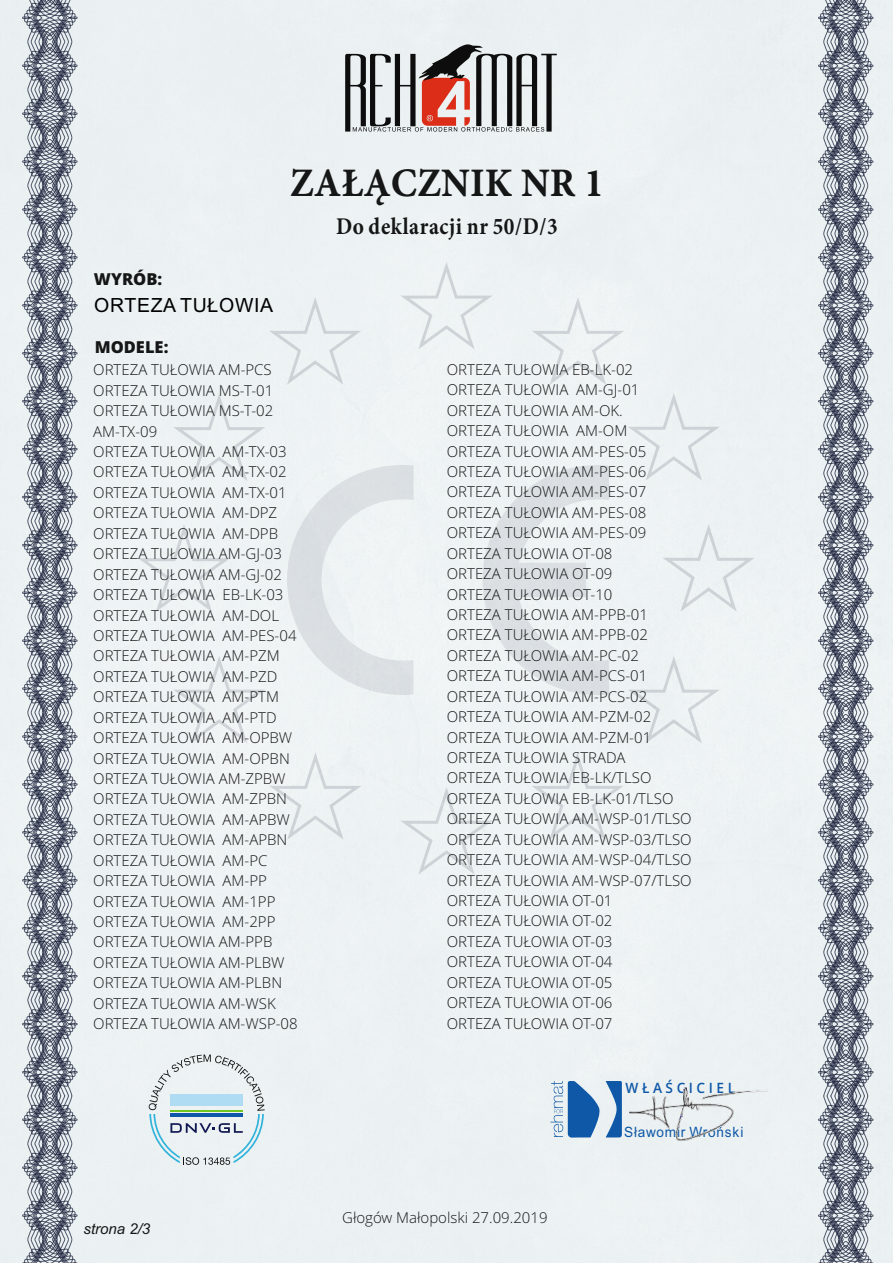
<style>
.page{position:relative;width:893px;height:1263px;background:#ecf1f2}
.page>*{position:absolute;margin:0;border:0;box-sizing:border-box;transform-origin:0 0}
.t1{font:40.5px "Minion Pro Bold Capt";color:#151616;scale:.95 1}
.t2{font:700 24px "Minion Pro";letter-spacing:.03em;color:#151616;scale:.89 1}
.t3{font:19.5px "Arial";letter-spacing:.035em;color:#000}
.t4{font:800 16.5px "Open Sans";color:#151616}
.t5{font:300 15px/20.4px "Open Sans";color:#151616}
.t6{font:italic 15px "Arial";color:#151616}
.t7{font:14.25px "Arial";letter-spacing:.055em;color:#0e58a7;scale:.96 1}
.t8{font:600 14.25px "Open Sans";color:#0e58a7;scale:.96 1}
</style>
<div class="page">
<svg style="left:138px;top:262px;width:616px;height:613px"></svg>
<svg style="left:345px;top:44px;width:212px;height:88px"></svg>
<svg style="left:148px;top:1054px;width:117px;height:111px"></svg>
<svg style="left:550px;top:1081px;width:72px;height:56px"></svg>
<svg style="left:22px;top:0;width:55px;height:1263px"></svg>
<svg style="left:818px;top:0;width:55px;height:1263px"></svg>
<img style="left:629px;top:1087px;width:138px;height:54px">
<h1 class="t1" style="left:290px;top:167px;width:332px">ZAŁĄCZNIK NR 1</h1>
<p class="t4" style="left:94px;top:273px;width:70px">WYRÓB:</p>
<h3 class="t3" style="left:94px;top:298px;width:181px">ORTEZA TUŁOWIA</h3>
<p class="t4" style="left:95px;top:340px;width:75px">MODELE:</p>
<p class="t5" style="left:93px;top:361px;width:206px">ORTEZA TUŁOWIA AM-PCS<br>ORTEZA TUŁOWIA MS-T-01<br>ORTEZA TUŁOWIA MS-T-02<br>AM-TX-09<br>ORTEZA TUŁOWIA AM-TX-03<br>ORTEZA TUŁOWIA AM-TX-02<br>ORTEZA TUŁOWIA AM-TX-01<br>ORTEZA TUŁOWIA AM-DPZ<br>ORTEZA TUŁOWIA AM-DPB<br>ORTEZA TUŁOWIA AM-GJ-03<br>ORTEZA TUŁOWIA AM-GJ-02<br>ORTEZA TUŁOWIA EB-LK-03<br>ORTEZA TUŁOWIA AM-DOL<br>ORTEZA TUŁOWIA AM-PES-04<br>ORTEZA TUŁOWIA AM-PZM<br>ORTEZA TUŁOWIA AM-PZD<br>ORTEZA TUŁOWIA AM-PTM<br>ORTEZA TUŁOWIA AM-PTD<br>ORTEZA TUŁOWIA AM-OPBW<br>ORTEZA TUŁOWIA AM-OPBN<br>ORTEZA TUŁOWIA AM-ZPBW<br>ORTEZA TUŁOWIA AM-ZPBN<br>ORTEZA TUŁOWIA AM-APBW<br>ORTEZA TUŁOWIA AM-APBN<br>ORTEZA TUŁOWIA AM-PC<br>ORTEZA TUŁOWIA AM-PP<br>ORTEZA TUŁOWIA AM-1PP<br>ORTEZA TUŁOWIA AM-2PP<br>ORTEZA TUŁOWIA AM-PPB<br>ORTEZA TUŁOWIA AM-PLBW<br>ORTEZA TUŁOWIA AM-PLBN<br>ORTEZA TUŁOWIA AM-WSK<br>ORTEZA TUŁOWIA AM-WSP-08</p>
<p class="t6" style="left:84px;top:1223px;width:68px">strona 2/3</p>
<h2 class="t2" style="left:336px;top:216px;width:251px">Do deklaracji nr 50/D/3</h2>
<p class="t5" style="left:447px;top:361px;width:246px">ORTEZA TUŁOWIA EB-LK-02<br>ORTEZA TUŁOWIA AM-GJ-01<br>ORTEZA TUŁOWIA AM-OK.<br>ORTEZA TUŁOWIA AM-OM<br>ORTEZA TUŁOWIA AM-PES-05<br>ORTEZA TUŁOWIA AM-PES-06<br>ORTEZA TUŁOWIA AM-PES-07<br>ORTEZA TUŁOWIA AM-PES-08<br>ORTEZA TUŁOWIA AM-PES-09<br>ORTEZA TUŁOWIA OT-08<br>ORTEZA TUŁOWIA OT-09<br>ORTEZA TUŁOWIA OT-10<br>ORTEZA TUŁOWIA AM-PPB-01<br>ORTEZA TUŁOWIA AM-PPB-02<br>ORTEZA TUŁOWIA AM-PC-02<br>ORTEZA TUŁOWIA AM-PCS-01<br>ORTEZA TUŁOWIA AM-PCS-02<br>ORTEZA TUŁOWIA AM-PZM-02<br>ORTEZA TUŁOWIA AM-PZM-01<br>ORTEZA TUŁOWIA STRADA<br>ORTEZA TUŁOWIA EB-LK/TLSO<br>ORTEZA TUŁOWIA EB-LK-01/TLSO<br>ORTEZA TUŁOWIA AM-WSP-01/TLSO<br>ORTEZA TUŁOWIA AM-WSP-03/TLSO<br>ORTEZA TUŁOWIA AM-WSP-04/TLSO<br>ORTEZA TUŁOWIA AM-WSP-07/TLSO<br>ORTEZA TUŁOWIA OT-01<br>ORTEZA TUŁOWIA OT-02<br>ORTEZA TUŁOWIA OT-03<br>ORTEZA TUŁOWIA OT-04<br>ORTEZA TUŁOWIA OT-05<br>ORTEZA TUŁOWIA OT-06<br>ORTEZA TUŁOWIA OT-07</p>
<p class="t8" style="left:626px;top:1082px;width:115px">W Ł A Ś C I C I E L</p>
<p class="t5" style="left:342px;top:1209px;width:207px">Głogów Małopolski 27.09.2019</p>
<p class="t7" style="left:624px;top:1126px;width:126px">Sławomir Wroński</p>
</div>
